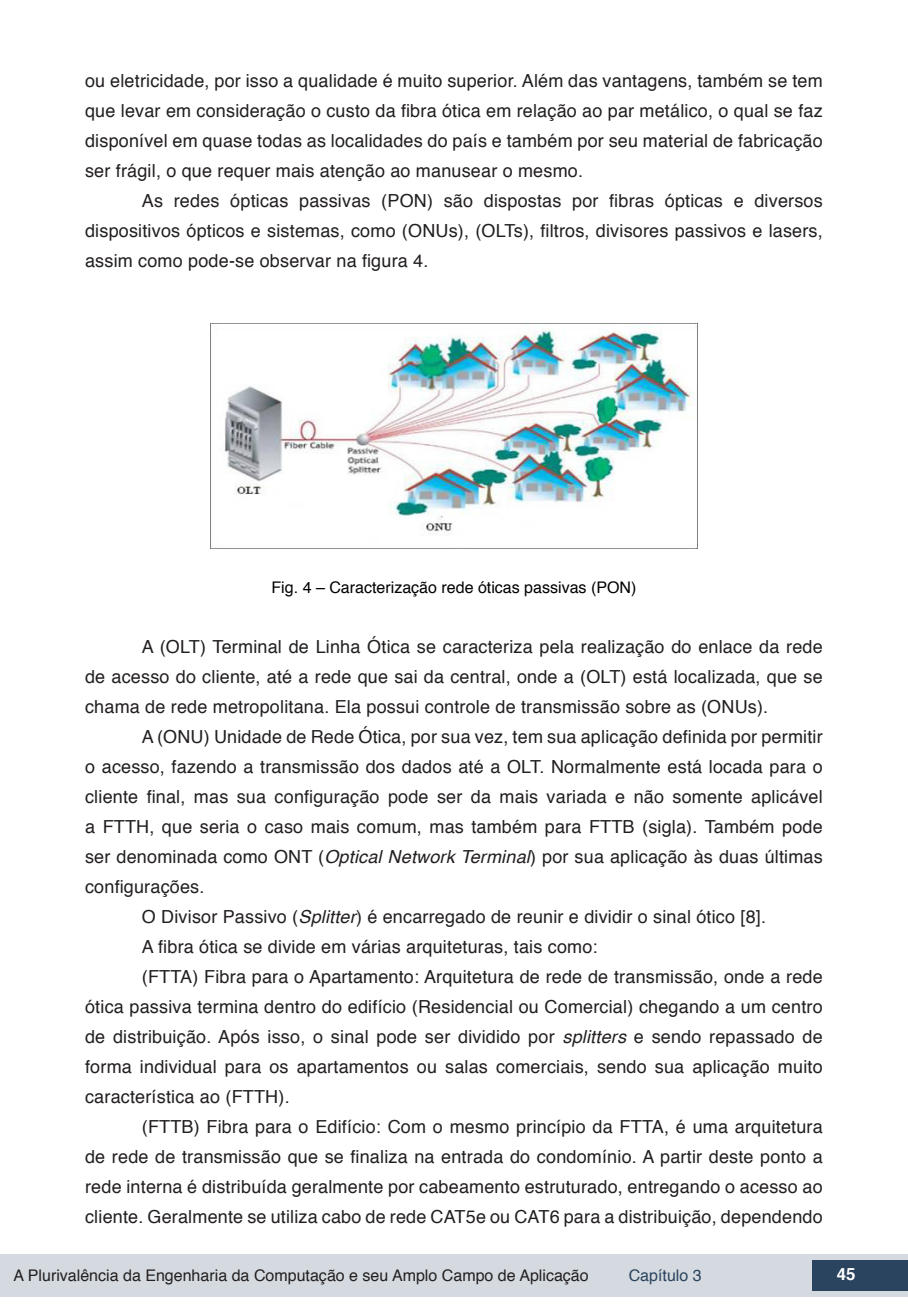
<style>
.page{position:relative;width:908px;height:1304px;background:#fff}
.page>*{position:absolute;margin:0;border:0;box-sizing:border-box;transform-origin:0 0}
.txt{font:18px/30px "Helvetica";letter-spacing:.01em;color:#231f20;text-align:justify}
.t1{font:700 16.8px "Helvetica";color:#fff}
.t2{font:16px "Helvetica";color:#231f20}
.info_tab_graf_imag{font:16px "Helvetica";color:#000}
.t3{font:16px "Helvetica";color:#2a435e}
.s1{font-style:italic}
</style>
<div class="page">
<div style="left:0;top:1254px;width:906px;height:43px;background:#d4dadf"></div>
<div style="left:812px;top:1261px;width:95px;height:30px;background:#2a435e"></div>
<img style="left:210px;top:324px;width:487px;height:225px">
<p class="txt" style="left:85px;top:66px;width:738px">ou eletricidade, por isso a qualidade é muito superior. Além das vantagens, também se tem que levar em consideração o custo da fibra ótica em relação ao par metálico, o qual se faz disponível em quase todas as localidades do país e também por seu material de fabricação ser frágil, o que requer mais atenção ao manusear o mesmo.</p>
<p class="txt" style="left:85px;top:186px;width:738px;text-indent:57px">As redes ópticas passivas (PON) são dispostas por fibras ópticas e diversos dispositivos ópticos e sistemas, como (ONUs), (OLTs), filtros, divisores passivos e lasers, assim como pode-se observar na figura 4.</p>
<p class="info_tab_graf_imag" style="left:271px;top:575px;width:366px">Fig. 4 – Caracterização rede óticas passivas (PON)</p>
<p class="txt" style="left:85px;top:633px;width:738px;text-indent:57px">A (OLT) Terminal de Linha Ótica se caracteriza pela realização do enlace da rede de acesso do cliente, até a rede que sai da central, onde a (OLT) está localizada, que se chama de rede metropolitana. Ela possui controle de transmissão sobre as (ONUs).</p>
<p class="txt" style="left:85px;top:723px;width:738px;text-indent:57px">A (ONU) Unidade de Rede Ótica, por sua vez, tem sua aplicação definida por permitir o acesso, fazendo a transmissão dos dados até a OLT. Normalmente está locada para o cliente final, mas sua configuração pode ser da mais variada e não somente aplicável a FTTH, que seria o caso mais comum, mas também para FTTB (sigla). Também pode ser denominada como ONT (<span class="s1">Optical Network Terminal</span>) por sua aplicação às duas últimas configurações.</p>
<p class="txt" style="left:142px;top:903px;width:625px">O Divisor Passivo (<span class="s1">Splitter</span>) é encarregado de reunir e dividir o sinal ótico [8].</p>
<p class="txt" style="left:142px;top:933px;width:457px">A fibra ótica se divide em várias arquiteturas, tais como:</p>
<p class="txt" style="left:85px;top:963px;width:738px;text-indent:57px">(FTTA) Fibra para o Apartamento: Arquitetura de rede de transmissão, onde a rede ótica passiva termina dentro do edifício (Residencial ou Comercial) chegando a um centro de distribuição. Após isso, o sinal pode ser dividido por <span class="s1">splitters</span> e sendo repassado de forma individual para os apartamentos ou salas comerciais, sendo sua aplicação muito característica ao (FTTH).</p>
<p class="txt" style="left:85px;top:1113px;width:738px;text-indent:57px">(FTTB) Fibra para o Edifício: Com o mesmo princípio da FTTA, é uma arquitetura de rede de transmissão que se finaliza na entrada do condomínio. A partir deste ponto a rede interna é distribuída geralmente por cabeamento estruturado, entregando o acesso ao cliente. Geralmente se utiliza cabo de rede CAT5e ou CAT6 para a distribuição, dependendo</p>
<p class="t2" style="left:14px;top:1263px;width:576px">A Plurivalência da Engenharia da Computação e seu Amplo Campo de Aplicação</p>
<p class="t3" style="left:628px;top:1263px;width:74px">Capítulo 3</p>
<p class="t1" style="left:836px;top:1261px;width:20px">45</p>
</div>
